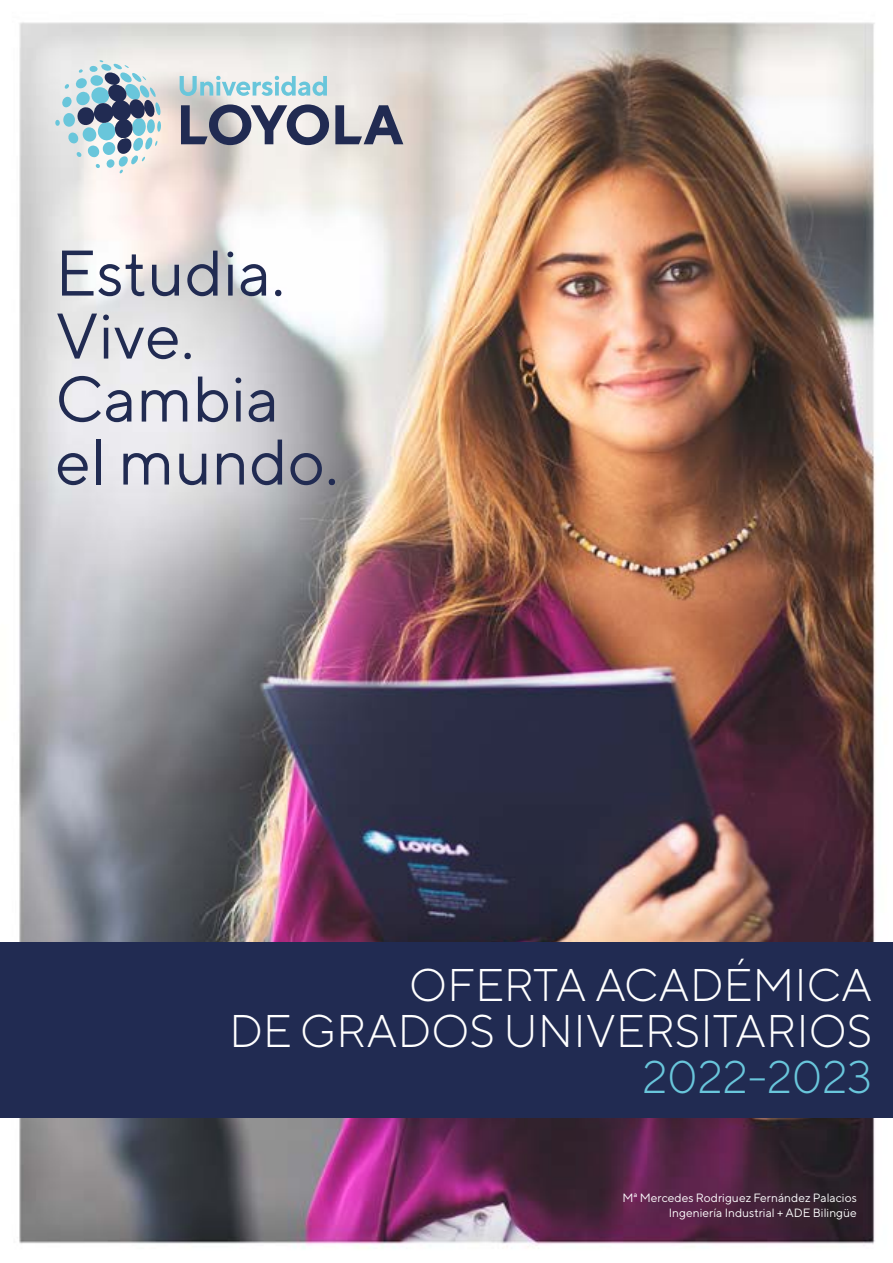
<style>
.page{position:relative;width:893px;height:1263px;background:#fff}
.page>*{position:absolute;margin:0;border:0;box-sizing:border-box;transform-origin:0 0}
.t1{font:64.2px/63px "TT Norms";color:#212b52}
.t2{font:300 45.75px/45.8px "TT Norms";color:#fff;text-align:right}
.t3{font:300 45.75px "TT Norms";color:#69c6db}
.t4{font:12px/14.4px "TT Norms";color:#fff;text-align:right}
</style>
<div class="page">
<img style="left:0;top:22px;width:893px;height:1227px">
<svg style="left:180px;top:76px;width:147px;height:20px;background:#b5dae1"></svg>
<svg style="left:335px;top:105px;width:68px;height:39px;background:#8d8e9d"></svg>
<svg style="left:181px;top:104px;width:148px;height:41px;background:#8a8c9c"></svg>
<svg style="left:55px;top:60px;width:106px;height:114px;background:#afc3cc"></svg>
<div style="left:0;top:943px;width:893px;height:175px;background:#212b52"></div>
<h1 class="t1" style="left:55px;top:240px;width:285px">Estudia.<br>Vive.<br>Cambia el mundo.</h1>
<h2 class="t2" style="left:229px;top:961px;width:645px">OFERTA ACADÉMICA<br>DE GRADOS UNIVERSITARIOS</h2>
<h2 class="t3" style="left:642px;top:1049px;width:231px">2022-2023</h2>
<p class="t4" style="left:623px;top:1190px;width:236px">Mª Mercedes Rodriguez Fernández Palacios<br>Ingeniería Industrial + ADE Bilingüe</p>
</div>
